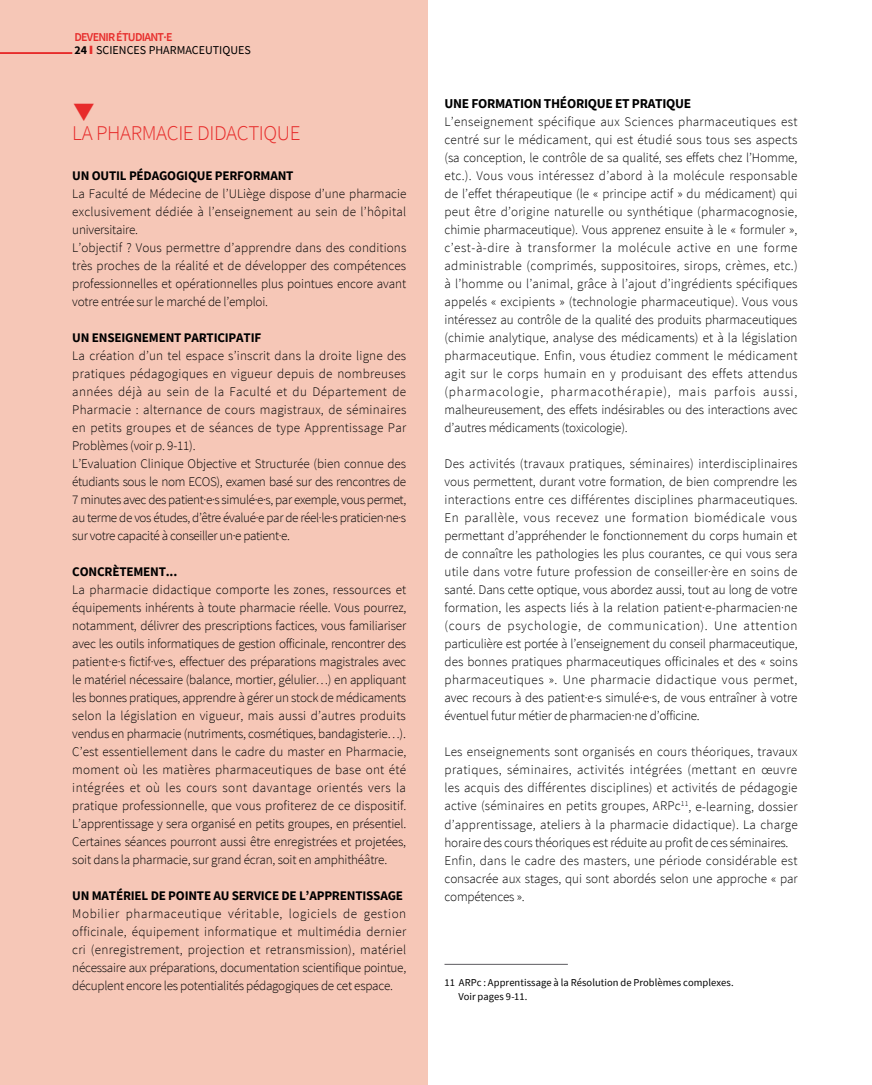
<style>
.page{position:relative;width:872px;height:1085px;background:#fff}
.page>*{position:absolute;margin:0;border:0;box-sizing:border-box;transform-origin:0 0}
.t1{font:300 21px "Source Sans Pro";letter-spacing:-.02em;color:#e72c2b}
.t2{font:700 13.5px "Source Sans Pro";color:#000}
.t3{font:300 13.2px/18px "Source Sans Pro";color:#000;text-align:justify}
.t4{font:700 13.2px "Source Sans Pro";letter-spacing:-.015em;color:#000}
.t5{font:12px/13.5px "Source Sans Pro";color:#000}
.t6{font:10.5px/13.5px "Source Sans Pro";letter-spacing:.005em;color:#000}
.s1{font-weight:600;color:#e72c2b}
.s2{font-weight:700}
</style>
<div class="page">
<div style="left:0;top:0;width:427px;height:1084px;background:#f6c7b7"></div>
<hr style="left:444px;top:963px;width:124px;height:1px;background:#5c5b60">
<hr style="left:0;top:52px;width:72px;height:2px;background:#e72c2b">
<p class="t5" style="left:74px;top:30px;width:131px"><span class="s1">DEVENIR ÉTUDIANT·E<br></span><span class="s2">24</span> scien ces pharmaceuti</p>
<p class="t5" style="left:222px;top:43px;width:16px">ques</p>
<h1 class="t1" style="left:72px;top:120px;width:230px">LA PHARMACIE DIDACTIQUE</h1>
<p class="t4" style="left:72px;top:167px;width:28px">UN OUTIL</p>
<p class="t4" style="left:129px;top:167px;width:9px">PÉDA</p>
<p class="t4" style="left:159px;top:167px;width:65px">GOGIQUE PERFORMANT</p>
<p class="t3" style="left:72px;top:185px;width:336px;text-align:left">La Faculté de Médecine de l’ULiège dispose d’une pharmacie exclusivement dédiée à l’enseignement au sein de l’hôpital universitaire.<br>L’objectif ? Vous permettre d’apprendre dans des conditions très proches de la réalité et de développer des compétences professionnelles et opérationnelles plus pointues encore avant votre entrée sur le marché de l’emploi.</p>
<p class="t4" style="left:72px;top:329px;width:27px">UN ENSEI</p>
<p class="t4" style="left:125px;top:329px;width:17px">GNEMENT</p>
<p class="t4" style="left:184px;top:329px;width:8px">PARTICIPATIF</p>
<p class="t3" style="left:72px;top:347px;width:335px;text-align:left">La création d’un tel espace s’inscrit dans la droite ligne des pratiques pédagogiques en vigueur depuis de nombreuses années déjà au sein de la Faculté et du Département de Pharmacie : alternance de cours magistraux, de séminaires en petits groupes et de séances de type Apprentissage Par Problèmes (voir p. 9-11).<br>L’Evaluation Clinique Objective et Structurée (bien connue des étudiants sous le nom ECOS), examen basé sur des rencontres de 7 minutes avec des patient·e·s simulé·e·s, par exemple, vous permet, au terme de vos études, d’être évalué·e par de réel·le·s praticien·ne·s sur votre capacité à conseiller un·e patient·e.</p>
<p class="t4" style="left:72px;top:563px;width:9px">CONCR</p>
<p class="t4" style="left:112px;top:563px;width:16px">ÈTEMENT</p>
<p class="t4" style="left:166px;top:563px;width:13px">...</p>
<p class="t3" style="left:72px;top:581px;width:336px">La pharmacie didactique comporte les zones, ressources et équipements inhérents à toute pharmacie réelle. Vous pourrez, notamment, délivrer des prescriptions factices, vous familiariser avec les outils informatiques de gestion officinale, rencontrer des patient·e·s fictif·ve·s, effectuer des préparations magistrales avec le matériel nécessaire (balance, mortier, gélulier…) en appliquant les bonnes pratiques, apprendre à gérer un stock de médicaments selon la législation en vigueur, mais aussi d’autres produits vendus en pharmacie (nutriments, cosmétiques, bandagisterie…).<br>C’est essentiellement dans le cadre du master en Pharmacie, moment où les matières pharmaceutiques de base ont été intégrées et où les cours sont davantage orientés vers la pratique professionnelle, que vous profiterez de ce dispositif.<br>L’apprentissage y sera organisé en petits groupes, en présentiel.<br>Certaines séances pourront aussi être enregistrées et projetées, soit dans la pharmacie, sur grand écran, soit en amphithéâtre.</p>
<p class="t4" style="left:72px;top:886px;width:28px">UN MATÉRIEL</p>
<p class="t4" style="left:151px;top:886px;width:26px">DE POINTE</p>
<p class="t4" style="left:213px;top:886px;width:26px">AU SERVICE</p>
<p class="t4" style="left:281px;top:886px;width:37px">DE L’APPRENTISSA</p>
<p class="t4" style="left:388px;top:886px;width:15px">GE</p>
<p class="t3" style="left:72px;top:904px;width:335px">Mobilier pharmaceutique véritable, logiciels de gestion officinale, équipement informatique et multimédia dernier cri (enregistrement, projection et retransmission), matériel nécessaire aux préparations, documentation scientifique pointue, décuplent encore les potentialités pédagogiques de cet espace.</p>
<p class="t2" style="left:444px;top:94px;width:9px">UNE</p>
<p class="t2" style="left:471px;top:94px;width:9px">FORMATION</p>
<p class="t2" style="left:544px;top:94px;width:24px">THÉORI</p>
<p class="t2" style="left:588px;top:94px;width:52px">QUEETPRATI</p>
<p class="t2" style="left:666px;top:94px;width:18px">QUE</p>
<p class="t3" style="left:444px;top:113px;width:355px">L’enseignement spécifique aux Sciences pharmaceutiques est centré sur le médicament, qui est étudié sous tous ses aspects (sa conception, le contrôle de sa qualité, ses effets chez l’Homme, etc.). Vous vous intéressez d’abord à la molécule responsable de l’effet thérapeutique (le « principe actif » du médicament) qui peut être d’origine naturelle ou synthétique (pharmacognosie, chimie pharmaceutique). Vous apprenez ensuite à le « formuler », c’est-à-dire à transformer la molécule active en une forme administrable (comprimés, suppositoires, sirops, crèmes, etc.) à l’homme ou l’animal, grâce à l’ajout d’ingrédients spécifiques appelés « excipients » (technologie pharmaceutique). Vous vous intéressez au contrôle de la qualité des produits pharmaceutiques (chimie analytique, analyse des médicaments) et à la législation pharmaceutique. Enfin, vous étudiez comment le médicament agit sur le corps humain en y produisant des effets attendus (pharmacologie, pharmacothérapie), mais parfois aussi, malheureusement, des effets indésirables ou des interactions avec d’autres médicaments (toxicologie).</p>
<p class="t3" style="left:444px;top:455px;width:355px">Des activités (travaux pratiques, séminaires) interdisciplinaires vous permettent, durant votre formation, de bien comprendre les interactions entre ces différentes disciplines pharmaceutiques.<br>En parallèle, vous recevez une formation biomédicale vous permettant d’appréhender le fonctionnement du corps humain et de connaître les pathologies les plus courantes, ce qui vous sera utile dans votre future profession de conseiller·ère en soins de santé. Dans cette optique, vous abordez aussi, tout au long de votre formation, les aspects liés à la relation patient·e-pharmacien·ne (cours de psychologie, de communication). Une attention particulière est portée à l’enseignement du conseil pharmaceutique, des bonnes pratiques pharmaceutiques officinales et des « soins pharmaceutiques ». Une pharmacie didactique vous permet, avec recours à des patient·e·s simulé·e·s, de vous entraîner à votre éventuel futur métier de pharmacien·ne d’officine.</p>
<p class="t3" style="left:444px;top:742px;width:355px;text-align:left">Les enseignements sont organisés en cours théoriques, travaux pratiques, séminaires, activités intégrées (mettant en œuvre les acquis des différentes disciplines) et activités de pédagogie active (séminaires en petits groupes, ARPc<sup>11</sup>, e-learning, dossier d’apprentissage, ateliers à la pharmacie didactique). La charge horaire des cours théoriques est réduite au profit de ces séminaires.<br>Enfin, dans le cadre des masters, une période considérable est consacrée aux stages, qui sont abordés selon une approche « par compétences ».</p>
<p class="t6" style="left:458px;top:975px;width:277px;text-indent:-14px">11 ARPc : Apprentissage à la Résolution de Problèmes complexes.<br>Voir pages 9-11.</p>
</div>
